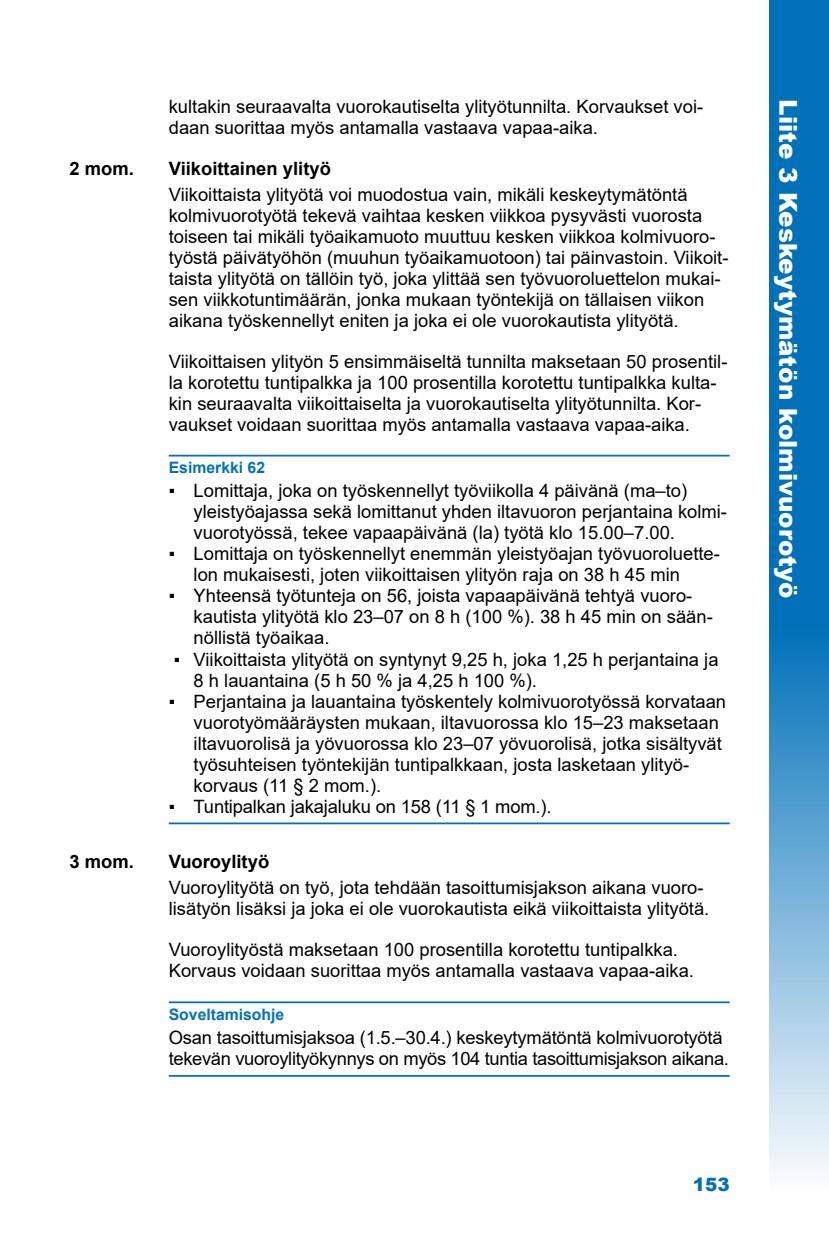
<style>
.page{position:relative;width:829px;height:1241px;background:#fff}
.page>*{position:absolute;margin:0;border:0;box-sizing:border-box;transform-origin:0 0}
.t1{font:900 24.5px "Arial";color:#fff}
.t2{font:18.38px/21px "Arial";color:#000}
.t3{font:18.38px/21px "Arial";letter-spacing:-.02em;color:#000}
.t4{font:700 18.38px "Arial";color:#000}
.t5{font:900 18.38px "Arial";color:#0071b9}
.t6{font:700 15.75px "Arial";color:#0071b9}
</style>
<div class="page">
<svg style="left:769px;top:0;width:59px;height:1175px;background:#3990c8"></svg>
<hr style="left:169px;top:454px;width:560px;height:2px;background:#0071b9">
<hr style="left:169px;top:822px;width:560px;height:2px;background:#0071b9">
<hr style="left:169px;top:1001px;width:560px;height:2px;background:#0071b9">
<hr style="left:169px;top:1074px;width:560px;height:2px;background:#0071b9">
<p class="t2" style="left:169px;top:96px;width:536px">kultakin seuraavalta vuorokautiselta ylityötunnilta. Korvaukset voi&shy;daan suorittaa myös antamalla vastaava vapaa-aika.</p>
<p class="t4" style="left:69px;top:155px;width:66px">2 mom.</p>
<p class="t4" style="left:169px;top:155px;width:164px">Viikoittainen ylityö</p>
<p class="t2" style="left:169px;top:183px;width:561px">Viikoittaista ylityötä voi muodostua vain, mikäli keskeytymätöntä kolmivuorotyötä tekevä vaihtaa kesken viikkoa pysyvästi vuorosta toiseen tai mikäli työaikamuoto muuttuu kesken viikkoa kolmivuoro&shy;työstä päivätyöhön (muuhun työaikamuotoon) tai päinvastoin. Viikoit&shy;taista ylityötä on tällöin työ, joka ylittää sen työvuoroluettelon mukai&shy;sen viikkotuntimäärän, jonka mukaan työntekijä on tällaisen viikon aikana työskennellyt eniten ja joka ei ole vuorokautista ylityötä.</p>
<p class="t2" style="left:169px;top:350px;width:560px">Viikoittaisen ylityön 5 ensimmäiseltä tunnilta maksetaan 50 prosentil&shy;la korotettu tuntipalkka ja 100 prosentilla korotettu tuntipalkka kulta&shy;kin seuraavalta viikoittaiselta ja vuorokautiselta ylityötunnilta. Kor&shy;vaukset voidaan suorittaa myös antamalla vastaava vapaa-aika.</p>
<p class="t6" style="left:169px;top:456px;width:98px">Esimerkki 62</p>
<p class="t2" style="left:193px;top:480px;width:535px;text-indent:-25px">▪ Lomittaja, joka on työskennellyt työviikolla 4 päivänä (ma–to) yleistyöajassa sekä lomittanut yhden iltavuoron perjantaina kolmi&shy;vuorotyössä, tekee vapaapäivänä (la) työtä klo 15.00–7.00.</p>
<p class="t2" style="left:193px;top:543px;width:528px;text-indent:-25px">▪ Lomittaja on työskennellyt enemmän yleistyöajan työvuoroluette&shy;lon mukaisesti, joten viikoittaisen ylityön raja on 38 h 45 min</p>
<p class="t2" style="left:193px;top:585px;width:520px;text-indent:-25px">▪ Yhteensä työtunteja on 56, joista vapaapäivänä tehtyä vuoro&shy;kautista ylityötä klo 23–07 on 8 h (100 %). 38 h 45 min on sään&shy;nöllistä työaikaa.</p>
<p class="t2" style="left:193px;top:648px;width:526px;text-indent:-20px">▪ Viikoittaista ylityötä on syntynyt 9,25 h, joka 1,25 h perjantaina ja<br>8 h lauantaina (5 h 50 % ja 4,25 h 100 %).</p>
<p class="t2" style="left:193px;top:690px;width:534px;text-indent:-25px">▪ Perjantaina ja lauantaina työskentely kolmivuorotyössä korvataan vuorotyömääräysten mukaan, iltavuorossa klo 15–23 maksetaan iltavuorolisä ja yövuorossa klo 23–07 yövuorolisä, jotka sisältyvät työsuhteisen työntekijän tuntipalkkaan, josta lasketaan ylityö&shy;korvaus (11 § 2 mom.).</p>
<p class="t2" style="left:169px;top:795px;width:384px">▪ Tuntipalkan jakajaluku on 158 (11 § 1 mom.).</p>
<p class="t4" style="left:69px;top:848px;width:66px">3 mom.</p>
<p class="t4" style="left:169px;top:848px;width:102px">Vuoroylityö</p>
<p class="t2" style="left:169px;top:877px;width:542px">Vuoroylityötä on työ, jota tehdään tasoittumisjakson aikana vuoro&shy;lisätyön lisäksi ja joka ei ole vuorokautista eikä viikoittaista ylityötä.</p>
<p class="t2" style="left:169px;top:939px;width:526px">Vuoroylityöstä maksetaan 100 prosentilla korotettu tuntipalkka.<br>Korvaus voidaan suorittaa myös antamalla vastaava vapaa-aika.</p>
<p class="t6" style="left:169px;top:1002px;width:117px">Soveltamisohje</p>
<p class="t3" style="left:169px;top:1026px;width:561px">Osan tasoittumisjaksoa (1.5.–30.4.) keskeytymätöntä kolmivuorotyötä tekevän vuoroylityökynnys on myös 104 tuntia tasoittumisjakson aikana.</p>
<p class="t5" style="left:692px;top:1171px;width:38px">153</p>
<h1 class="t1" style="left:805px;top:99px;width:500px;rotate:90deg">Liite 3 Keskeytymätön kolmivuorotyö</h1>
</div>
